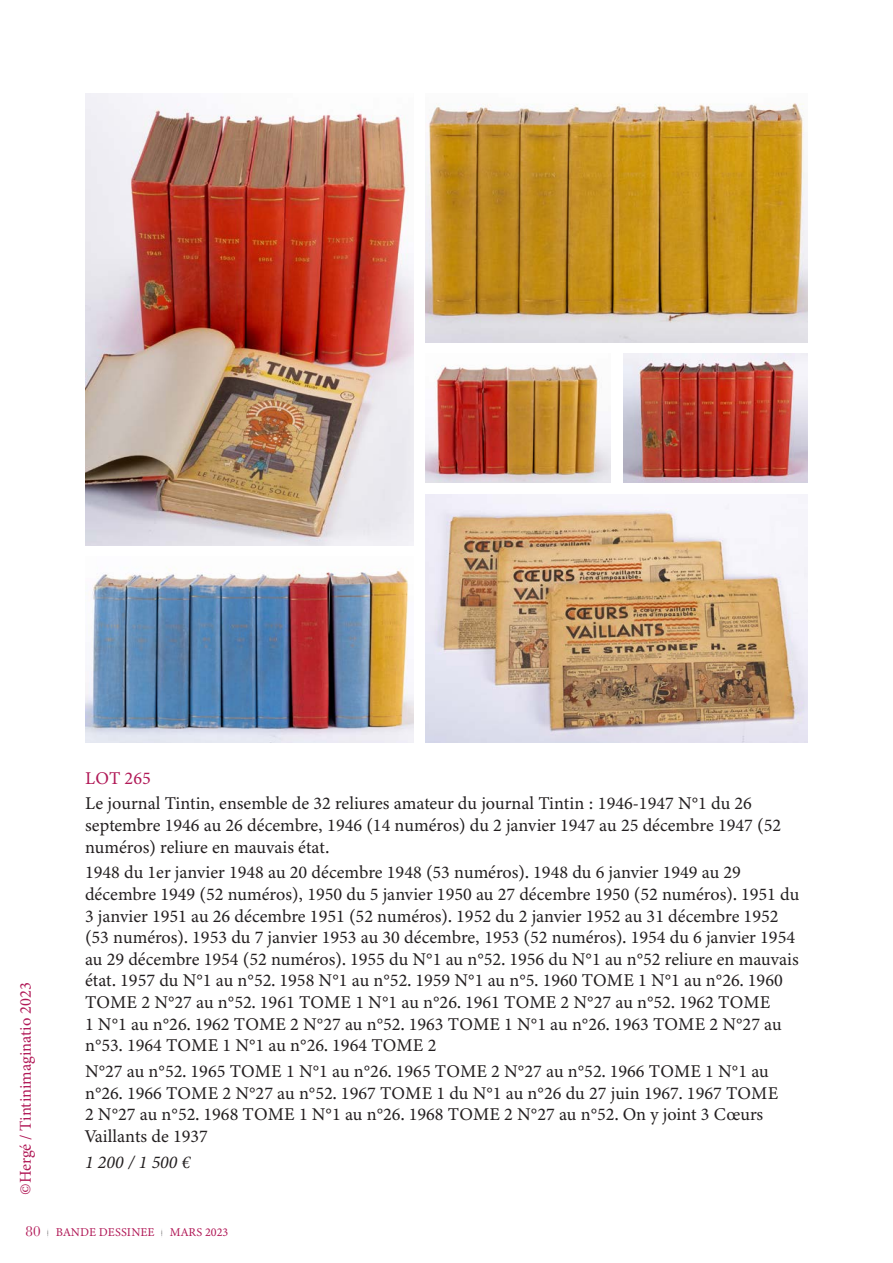
<style>
.page{position:relative;width:893px;height:1263px;background:#fff}
.page>*{position:absolute;margin:0;border:0;box-sizing:border-box;transform-origin:0 0}
.t1{font:18px/21.6px "Minion Variable Concept";color:#231f20}
.t2{font:italic 18px "Minion Variable Concept";color:#231f20}
.t3{font:18px "Minion Variable Concept";color:#b11957}
.Artistes-Table_des_m{font:16.5px "Minion Pro";color:#b11957}
.t4{font:12px "Minion Variable Concept";letter-spacing:.01em;color:#b11957}
.s1{font-family:"Baskerville";font-size:15px}
.s2{font-family:"Eames Century Modern";font-weight:100;font-size:8.4px;color:#231f20}
</style>
<div class="page">
<img style="left:85px;top:94px;width:329px;height:451px">
<img style="left:425px;top:103px;width:383px;height:239px">
<img style="left:623px;top:354px;width:185px;height:129px">
<img style="left:425px;top:365px;width:185px;height:118px">
<img style="left:425px;top:494px;width:383px;height:248px">
<img style="left:85px;top:567px;width:329px;height:175px">
<p class="Artistes-Table_des_m" style="left:14px;top:1195px;width:214px;rotate:-90deg">©Hergé / Tintinimaginatio 2023</p>
<p class="t3" style="left:85px;top:765px;width:67px">LOT 265</p>
<p class="t1" style="left:85px;top:793px;width:698px">Le journal Tintin, ensemble de 32 reliures amateur du journal Tintin : 1946-1947 N°1 du 26 septembre 1946 au 26 décembre, 1946 (14 numéros) du 2 janvier 1947 au 25 décembre 1947 (52 numéros) reliure en mauvais état.</p>
<p class="t1" style="left:85px;top:862px;width:716px">1948 du 1er janvier 1948 au 20 décembre 1948 (53 numéros). 1948 du 6 janvier 1949 au 29 décembre 1949 (52 numéros), 1950 du 5 janvier 1950 au 27 décembre 1950 (52 numéros). 1951 du 3 janvier 1951 au 26 décembre 1951 (52 numéros). 1952 du 2 janvier 1952 au 31 décembre 1952 (53 numéros). 1953 du 7 janvier 1953 au 30 décembre, 1953 (52 numéros). 1954 du 6 janvier 1954 au 29 décembre 1954 (52 numéros). 1955 du N°1 au n°52. 1956 du N°1 au n°52 reliure en mauvais état. 1957 du N°1 au n°52. 1958 N°1 au n°52. 1959 N°1 au n°5. 1960 TOME 1 N°1 au n°26. 1960<br>TOME 2 N°27 au n°52. 1961 TOME 1 N°1 au n°26. 1961 TOME 2 N°27 au n°52. 1962 TOME<br>1 N°1 au n°26. 1962 TOME 2 N°27 au n°52. 1963 TOME 1 N°1 au n°26. 1963 TOME 2 N°27 au n°53. 1964 TOME 1 N°1 au n°26. 1964 TOME 2</p>
<p class="t1" style="left:85px;top:1060px;width:695px">N°27 au n°52. 1965 TOME 1 N°1 au n°26. 1965 TOME 2 N°27 au n°52. 1966 TOME 1 N°1 au n°26. 1966 TOME 2 N°27 au n°52. 1967 TOME 1 du N°1 au n°26 du 27 juin 1967. 1967 TOME 2 N°27 au n°52. 1968 TOME 1 N°1 au n°26. 1968 TOME 2 N°27 au n°52. On y joint 3 Cœurs Vaillants de 1937</p>
<p class="t2" style="left:85px;top:1149px;width:107px">1 200 / 1 500 €</p>
<p class="t4" style="left:26px;top:1223px;width:204px"><span class="s1">80</span> <span class="s2">|</span> BANDE DESSINEE <span class="s2">|</span> MARS 2023</p>
</div>
